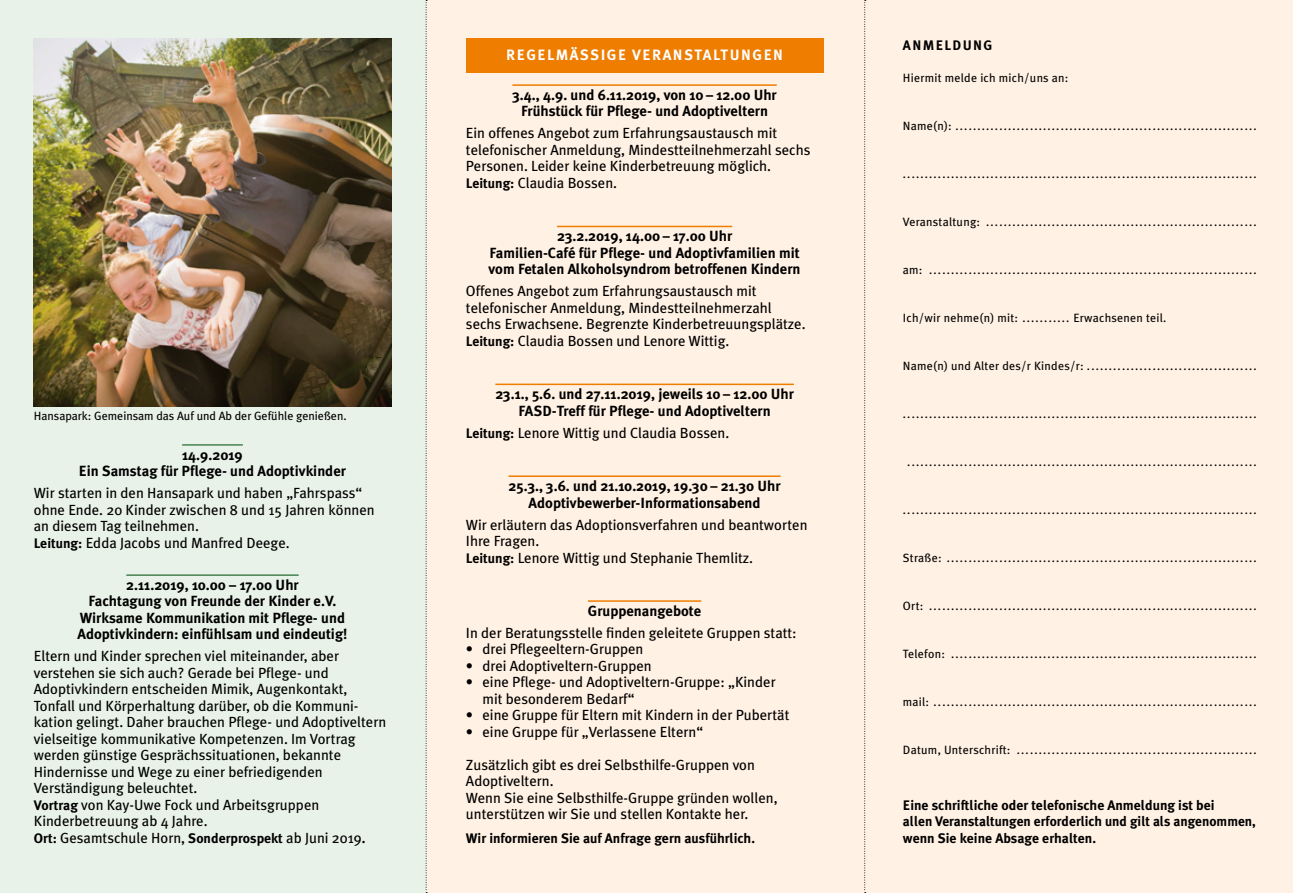
<style>
.page{position:relative;width:1293px;height:893px;background:#fff}
.page>*{position:absolute;margin:0;border:0;box-sizing:border-box;transform-origin:0 0}
.t1{font:700 15px "Meta Plus";letter-spacing:.1em;color:#fff}
.t2{font:14.7px/16.5px "Meta Plus";color:#000}
.t3{font:700 14.7px/16.5px "Meta Plus";color:#000;text-align:center}
.t4{font:700 13.8px/16.5px "Meta Plus";color:#000}
.t5{font:700 13.8px "Meta Plus";letter-spacing:.1em;color:#000}
.t6{font:12px "Meta Plus";letter-spacing:.02em;color:#000}
.t7{font:12px "Meta Plus";color:#000}
.s1{font-weight:700;font-size:13.8px}
</style>
<div class="page">
<div style="left:425px;top:0;width:867px;height:893px;background:#fff1e3"></div>
<div style="left:0;top:0;width:426px;height:893px;background:#e9f2e9"></div>
<div style="left:466px;top:38px;width:357px;height:34px;background:#ee7d00"></div>
<hr style="left:512px;top:84px;width:265px;height:2px;background:#ee7d00">
<hr style="left:557px;top:226px;width:175px;height:1px;background:#ee7d00">
<hr style="left:495px;top:384px;width:299px;height:1px;background:#ee7d00">
<hr style="left:508px;top:475px;width:272px;height:2px;background:#ee7d00">
<hr style="left:588px;top:600px;width:113px;height:2px;background:#ee7d00">
<img style="left:34px;top:38px;width:357px;height:369px">
<hr style="left:182px;top:444px;width:61px;height:2px;background:#478352">
<hr style="left:126px;top:574px;width:173px;height:2px;background:#478352">
<svg style="left:864px;top:0;width:2px;height:893px"></svg>
<svg style="left:426px;top:0;width:1px;height:893px"></svg>
<p class="t7" style="left:34px;top:409px;width:314px">Hansapark: Gemeinsam das Auf und Ab der Gefühle genießen.</p>
<p class="t3" style="left:79px;top:446px;width:269px">14.9.2019<br>Ein Samstag für Pflege- und Adoptivkinder</p>
<p class="t2" style="left:34px;top:485px;width:342px">Wir starten in den Hansapark und haben „Fahrspass“ ohne Ende. 20 Kinder zwischen 8 und 15 Jahren können an diesem Tag teilnehmen.<br><span class="s1">Leitung:</span> Edda Jacobs und Manfred Deege.</p>
<p class="t3" style="left:78px;top:576px;width:271px">2.11.2019, 10.00 – 17.00 U hr<br>Fachtagung von Freunde der Kinder e.V.<br>Wirksame Kommunikation mit Pflege- und Adoptivkindern: einfühlsam und eindeutig!</p>
<p class="t2" style="left:34px;top:648px;width:354px">Eltern und Kinder sprechen viel miteinander, aber verstehen sie sich auch? Gerade bei Pflege- und Adoptivkindern entscheiden Mimik, Augenkontakt, Tonfall und Körperhaltung darüber, ob die Kommuni&shy;kation gelingt. Daher brauchen Pflege- und Adoptiveltern vielseitige kommunikative Kompetenzen. Im Vortrag werden günstige Gesprächssituationen, bekannte Hindernisse und Wege zu einer befriedigenden Verständigung beleuchtet.<br><span class="s1">Vortrag</span> von Kay-Uwe Fock und Arbeitsgruppen Kinderbetreuung ab 4 Jahre.<br><span class="s1">Ort:</span> Gesamtschule Horn, <span class="s1">Sonderprospekt</span> ab Juni 2019<span class="s1">.</span></p>
<p class="t1" style="left:506px;top:47px;width:278px">regelmässi ge Veranstaltungen</p>
<p class="t3" style="left:512px;top:87px;width:266px">3.4., 4.9. und 6.11.2019, von 10 – 12.00 U hr<br>Frühstück für Pflege- und Adoptiveltern</p>
<p class="t2" style="left:466px;top:125px;width:346px">Ein offenes Angebot zum Erfahrungsaustausch mit telefonischer Anmeldung, Mindestteilnehmerzahl sechs Personen. Leider keine Kinderbetreuung möglich.<br><span class="s1">Leitung:</span> Claudia Bossen.</p>
<p class="t3" style="left:488px;top:228px;width:313px">23.2.2019, 14.00 – 17.00 U hr<br>Familien-Café für Pflege- und Adoptivfamilien mit vom Fetalen Alkoholsyndrom betroffenen Kindern</p>
<p class="t2" style="left:466px;top:283px;width:341px">Offenes Angebot zum Erfahrungsaustausch mit telefonischer Anmeldung, Mindestteilnehmerzahl sechs Erwachsene. Begrenzte Kinderbetreuungsplätze.<br><span class="s1">Leitung:</span> Claudia Bossen und Lenore Wittig.</p>
<p class="t3" style="left:495px;top:386px;width:300px">23.1., 5.6. und 27.11.2019, jeweils 10 – 12.00 U hr<br>FASD -Treff für Pflege- und Adoptiveltern</p>
<p class="t2" style="left:466px;top:424px;width:265px"><span class="s1">Leitung:</span> Lenore Wittig und Claudia Bossen.</p>
<p class="t3" style="left:508px;top:478px;width:274px">25.3., 3.6. und 21.10.2019, 19.30 – 21.30 U hr<br>Adoptivbewerber-Informationsabend</p>
<p class="t2" style="left:466px;top:516px;width:343px">Wir erläutern das Adoptionsverfahren und beantworten<br>Ihre Fragen.<br><span class="s1">Leitung:</span> Lenore Wittig und Stephanie Themlitz.</p>
<p class="t3" style="left:588px;top:602px;width:115px">Gruppenangebote</p>
<p class="t2" style="left:466px;top:624px;width:332px">In der Beratungsstelle finden geleitete Gruppen statt:</p>
<p class="t2" style="left:466px;top:641px;width:179px">• drei Pflegeeltern-Gruppen</p>
<p class="t2" style="left:466px;top:657px;width:187px">• drei Adoptiveltern-Gruppen</p>
<p class="t2" style="left:482px;top:674px;width:295px;text-indent:-16px">• eine Pflege- und Adoptiveltern-Gruppe: „Kinder mit besonderem Bedarf“</p>
<p class="t2" style="left:466px;top:707px;width:325px">• eine Gruppe für Eltern mit Kindern in der Pubertät</p>
<p class="t2" style="left:466px;top:723px;width:239px">• eine Gruppe für „Verlassene Eltern“</p>
<p class="t2" style="left:466px;top:756px;width:313px">Zusätzlich gibt es drei Selbsthilfe-Gruppen von Adoptiveltern.<br>Wenn Sie eine Selbsthilfe-Gruppe gründen wollen, unterstützen wir Sie und stellen Kontakte her.</p>
<p class="t4" style="left:466px;top:830px;width:290px">Wir informieren Sie auf Anfrage gern ausführlich.</p>
<p class="t5" style="left:903px;top:37px;width:91px">Anmeldung</p>
<p class="t6" style="left:903px;top:71px;width:167px">Hiermit melde ich mich/uns an:</p>
<p class="t6" style="left:903px;top:119px;width:355px">Name(n): .....................................................................</p>
<p class="t6" style="left:903px;top:167px;width:355px">.................................................................................</p>
<p class="t6" style="left:903px;top:215px;width:355px">Veranstaltung: ..............................................................</p>
<p class="t6" style="left:903px;top:263px;width:355px">am: ...........................................................................</p>
<p class="t6" style="left:903px;top:311px;width:265px">Ich/wir nehme(n) mit: ........... Erwachsenen teil.</p>
<p class="t6" style="left:903px;top:359px;width:355px">Name(n) und Alter des/r Kindes/r: .......................................</p>
<p class="t6" style="left:903px;top:407px;width:355px">.................................................................................</p>
<p class="t6" style="left:907px;top:455px;width:351px">................................................................................</p>
<p class="t6" style="left:903px;top:503px;width:355px">.................................................................................</p>
<p class="t6" style="left:903px;top:551px;width:355px">Straße: .......................................................................</p>
<p class="t6" style="left:903px;top:599px;width:355px">Ort: ...........................................................................</p>
<p class="t6" style="left:903px;top:647px;width:355px">Telefon: ......................................................................</p>
<p class="t6" style="left:903px;top:695px;width:355px">mail: ..........................................................................</p>
<p class="t6" style="left:903px;top:743px;width:355px">Datum, Unterschrift: .......................................................</p>
<p class="t2" style="left:897px;top:788px;width:203px">wenn Sie keine Absage erhalten.</p>
<p class="t4" style="left:903px;top:797px;width:354px">Eine schriftliche oder telefonische Anmeldung ist bei<br>allen Veranstaltungen erforderlich und gilt als angenommen, wenn Sie keine Absage erhalten.</p>
</div>
